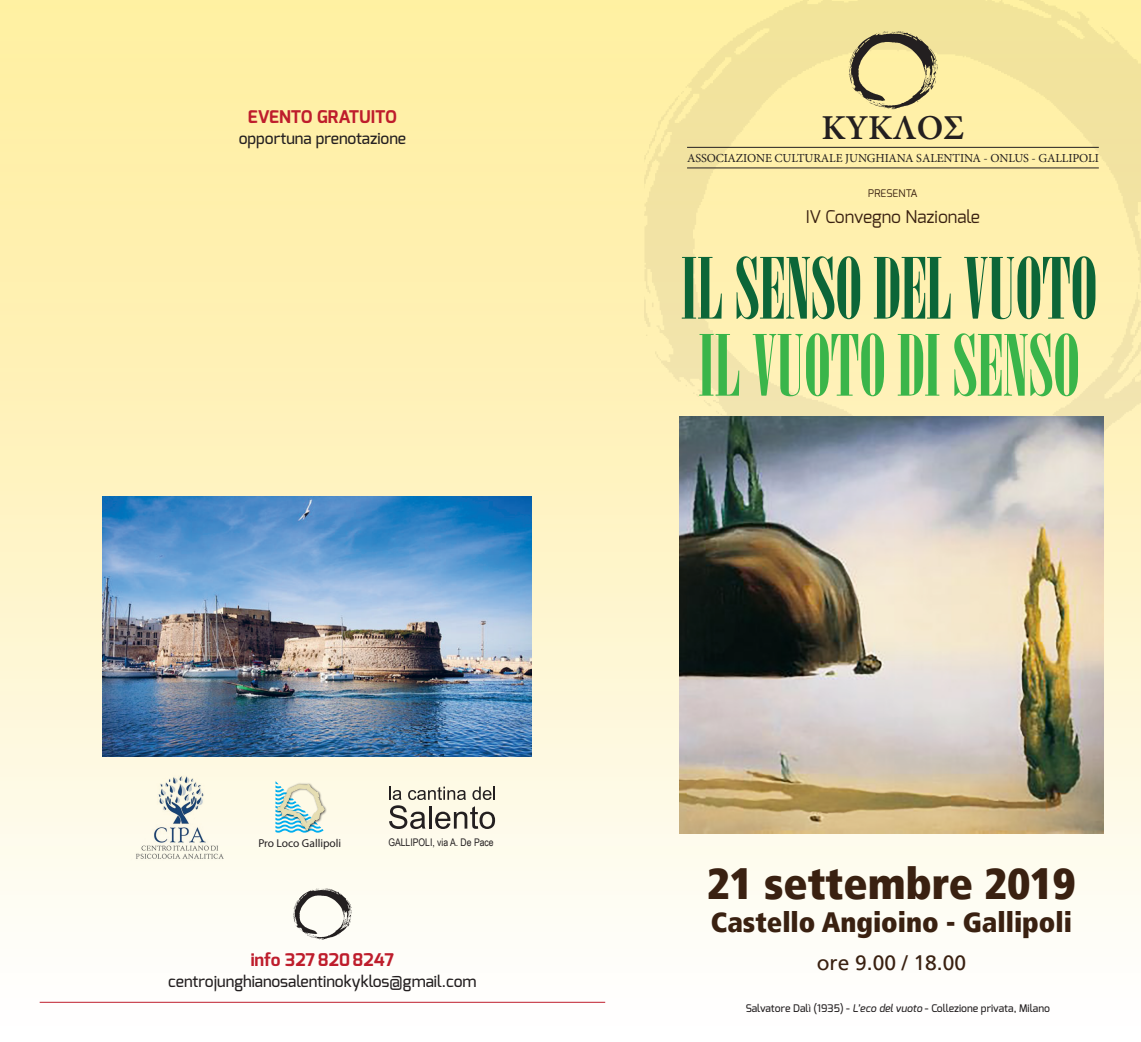
<style>
.page{position:relative;width:1141px;height:1042px;background:#fff}
.page>*{position:absolute;margin:0;border:0;box-sizing:border-box;transform-origin:0 0}
.t1{font:84px "Onyx";color:#0c6638}
.t2{font:84px "Onyx";color:#3ab54a}
.t3{font:900 condensed 43.75px "Frutiger LT";color:#3a2111}
.t4{font:600 35px "Minion Pro";color:#231f20}
.t5{font:900 condensed 28px "Frutiger LT";color:#3a2111}
.t6{font:21px "Frutiger LT";color:#3a2111}
.t7{font:700 17.5px "Exo";color:#be1d2c}
.t8{font:17.5px "Exo";color:#3a2111}
.t9{font:500 15.75px "Exo";color:#231f20}
.t10{font:12.25px "Minion Pro";letter-spacing:-.01em;color:#231f20}
.t11{font:11.38px "Myriad Pro";color:#231f20}
.t12{font:500 10.5px "Exo";color:#231f20}
.t13{font:10.5px "Arial Narrow";color:#231f20}
.t14{font:10.5px "Exo";color:#3a2111}
.s1{font-style:italic}
</style>
<div class="page">
<div style="left:0;top:0;width:1141px;height:1042px;background:linear-gradient(to bottom,#ffed98,#fefdfc)"></div>
<img style="left:645px;top:0;width:496px;height:496px">
<img style="left:848px;top:30px;width:90px;height:82px">
<img style="left:293px;top:887px;width:59px;height:55px">
<hr style="left:687px;top:147px;width:412px;height:1px;background:#231f20">
<hr style="left:687px;top:168px;width:412px;height:1px;background:#231f20">
<hr style="left:40px;top:1002px;width:565px;height:1px;background:#be1d2c">
<img style="left:130px;top:819px;width:95px;height:42px">
<img style="left:156px;top:775px;width:65px;height:51px">
<img style="left:103px;top:496px;width:429px;height:261px">
<img style="left:276px;top:782px;width:53px;height:52px">
<svg style="left:275px;top:781px;width:49px;height:51px;background:#bedcd4"></svg>
<img style="left:680px;top:417px;width:423px;height:417px">
<svg style="left:389px;top:786px;width:106px;height:43px;background:#c1bdb0"></svg>
<p class="t7" style="left:248px;top:105px;width:151px">EVENTO GRATUITO</p>
<p class="t9" style="left:239px;top:128px;width:169px">opportuna prenotazione</p>
<p class="t11" style="left:258px;top:836px;width:84px">Pro Loco Gallipoli</p>
<p class="t13" style="left:388px;top:834px;width:107px">GALLIPOLI, via A. De Pace</p>
<p class="t7" style="left:251px;top:949px;width:145px">info 3278208247</p>
<p class="t9" style="left:168px;top:971px;width:310px">centrojunghianosalentinokyklos@gmail.com</p>
<h3 class="t4" style="left:821px;top:103px;width:145px">KYKΛOΣ</h3>
<p class="t10" style="left:687px;top:150px;width:413px">ASSOCIAZIONE CULTURALE JUNGHIANA SALENTINA - ONLUS - GALLIPOLI</p>
<p class="t14" style="left:868px;top:186px;width:51px">PRESENTA</p>
<p class="t8" style="left:806px;top:205px;width:176px">IV Convegno Nazionale</p>
<h1 class="t1" style="left:682px;top:240px;width:417px">IL SENSO DEL VUOTO</h1>
<h1 class="t2" style="left:699px;top:317px;width:382px">IL VUOTO DI SENSO</h1>
<h2 class="t3" style="left:707px;top:857px;width:370px">21 settembre 2019</h2>
<h3 class="t5" style="left:711px;top:905px;width:363px">Castello Angioino - Gallipoli</h3>
<h3 class="t6" style="left:817px;top:950px;width:151px">ore 9.00 / 18.00</h3>
<p class="t12" style="left:746px;top:1001px;width:306px">Salvatore Dalì (1935) - <span class="s1">L’eco del vuoto</span> - Collezione privata, Milano</p>
</div>
